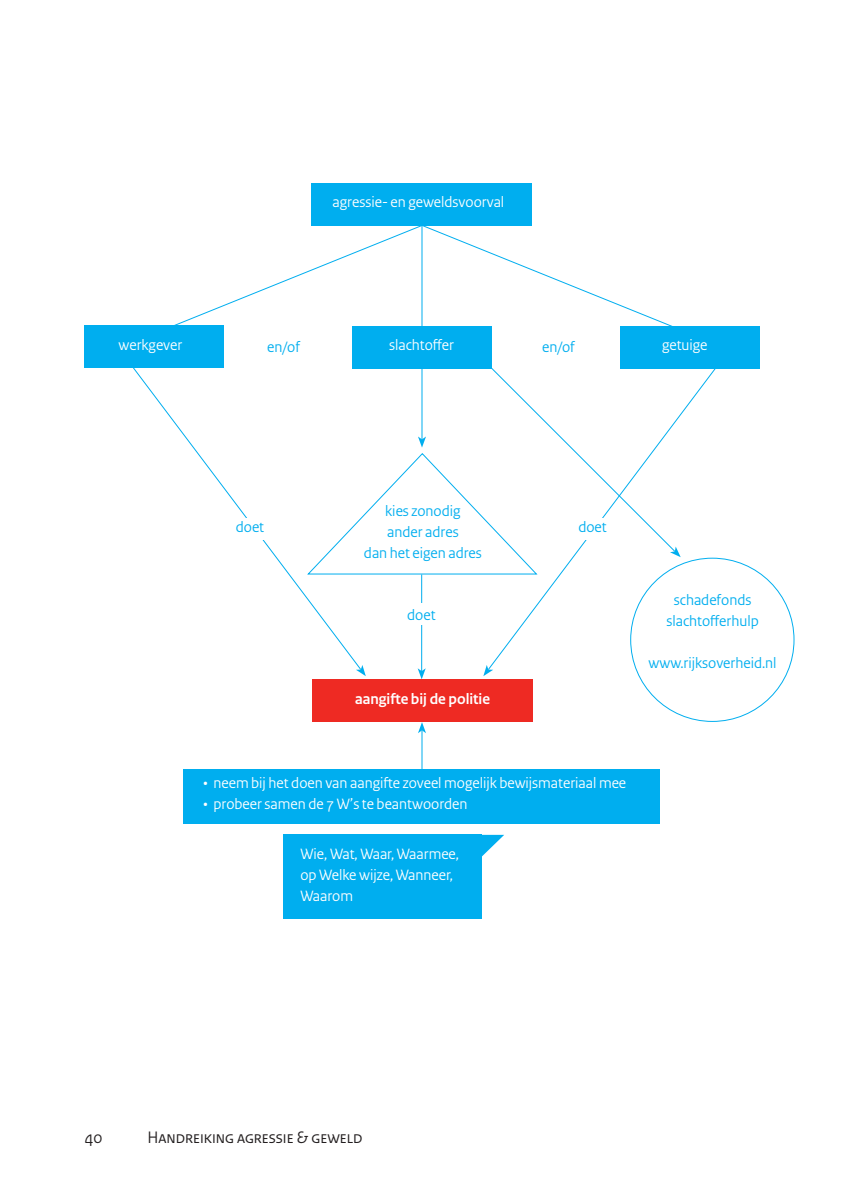
<style>
.page{position:relative;width:844px;height:1191px;background:#fff}
.page>*{position:absolute;margin:0;border:0;box-sizing:border-box;transform-origin:0 0}
.t1{font:17.5px "Rijksoverheid Sans";color:#231f20}
.t2{font:15.75px/21px "Rijksoverheid Sans";color:#fff}
.t3{font:15.75px/21px "Rijksoverheid Sans";color:#00aeef;text-align:center}
.t4{font:700 15.75px "Rijksoverheid Sans";color:#fff}
</style>
<div class="page">
<hr style="left:421px;top:574px;width:1px;height:97px;background:#00aeef">
<svg style="left:417px;top:668px;width:8px;height:11px"></svg>
<div style="left:397px;top:604px;width:49px;height:21px;background:#fff"></div>
<div style="left:312px;top:679px;width:221px;height:43px;background:#ee2a23"></div>
<div style="left:283px;top:835px;width:198px;height:84px;background:#00aeef"></div>
<div style="left:184px;top:769px;width:476px;height:54px;background:#00aeef"></div>
<div style="left:620px;top:326px;width:139px;height:42px;background:#00aeef"></div>
<div style="left:352px;top:326px;width:139px;height:42px;background:#00aeef"></div>
<div style="left:84px;top:326px;width:139px;height:42px;background:#00aeef"></div>
<div style="left:312px;top:183px;width:220px;height:43px;background:#00aeef"></div>
<svg style="left:481px;top:835px;width:23px;height:23px"></svg>
<svg style="left:362px;top:360px;width:130px;height:215px"></svg>
<svg style="left:487px;top:364px;width:231px;height:307px"></svg>
<svg style="left:483px;top:665px;width:10px;height:11px"></svg>
<div style="left:570px;top:518px;width:50px;height:21px;background:#fff"></div>
<svg style="left:133px;top:364px;width:229px;height:301px"></svg>
<svg style="left:356px;top:665px;width:10px;height:11px"></svg>
<div style="left:226px;top:518px;width:49px;height:21px;background:#fff"></div>
<hr style="left:421px;top:730px;width:1px;height:44px;background:#00aeef">
<svg style="left:418px;top:722px;width:8px;height:11px"></svg>
<svg style="left:164px;top:224px;width:509px;height:106px"></svg>
<p class="t2" style="left:332px;top:191px;width:173px">agressie- en geweldsvoorval</p>
<p class="t2" style="left:118px;top:335px;width:65px">werkgever</p>
<p class="t3" style="left:267px;top:336px;width:34px">en/of</p>
<p class="t2" style="left:389px;top:335px;width:66px">slachtoffer</p>
<p class="t3" style="left:542px;top:336px;width:34px">en/of</p>
<p class="t2" style="left:662px;top:335px;width:47px">getuige</p>
<p class="t3" style="left:364px;top:500px;width:119px">kies zonodig<br>ander adres<br>dan het eigen adres</p>
<p class="t3" style="left:236px;top:516px;width:30px">doet</p>
<p class="t3" style="left:578px;top:516px;width:30px">doet</p>
<p class="t3" style="left:407px;top:604px;width:30px">doet</p>
<p class="t4" style="left:355px;top:689px;width:136px">aangifte bij de politie</p>
<p class="t3" style="left:666px;top:589px;width:94px">schadefonds slachtofferhulp</p>
<p class="t3" style="left:648px;top:652px;width:129px">www.rijksoverheid.nl</p>
<p class="t2" style="left:203px;top:772px;width:424px">• neem bij het doen van aangifte zoveel mogelijk bewijsmateriaal mee</p>
<p class="t2" style="left:203px;top:793px;width:265px">• probeer samen de 7 W’s te beantwoorden</p>
<p class="t2" style="left:300px;top:844px;width:160px">Wie, Wat, Waar, Waarmee, op Welke wijze, Wanneer,<br>Waarom</p>
<p class="t1" style="left:84px;top:1127px;width:19px">40</p>
<p class="t1" style="left:147px;top:1127px;width:216px">Handreiking agressie &amp; geweld</p>
</div>
